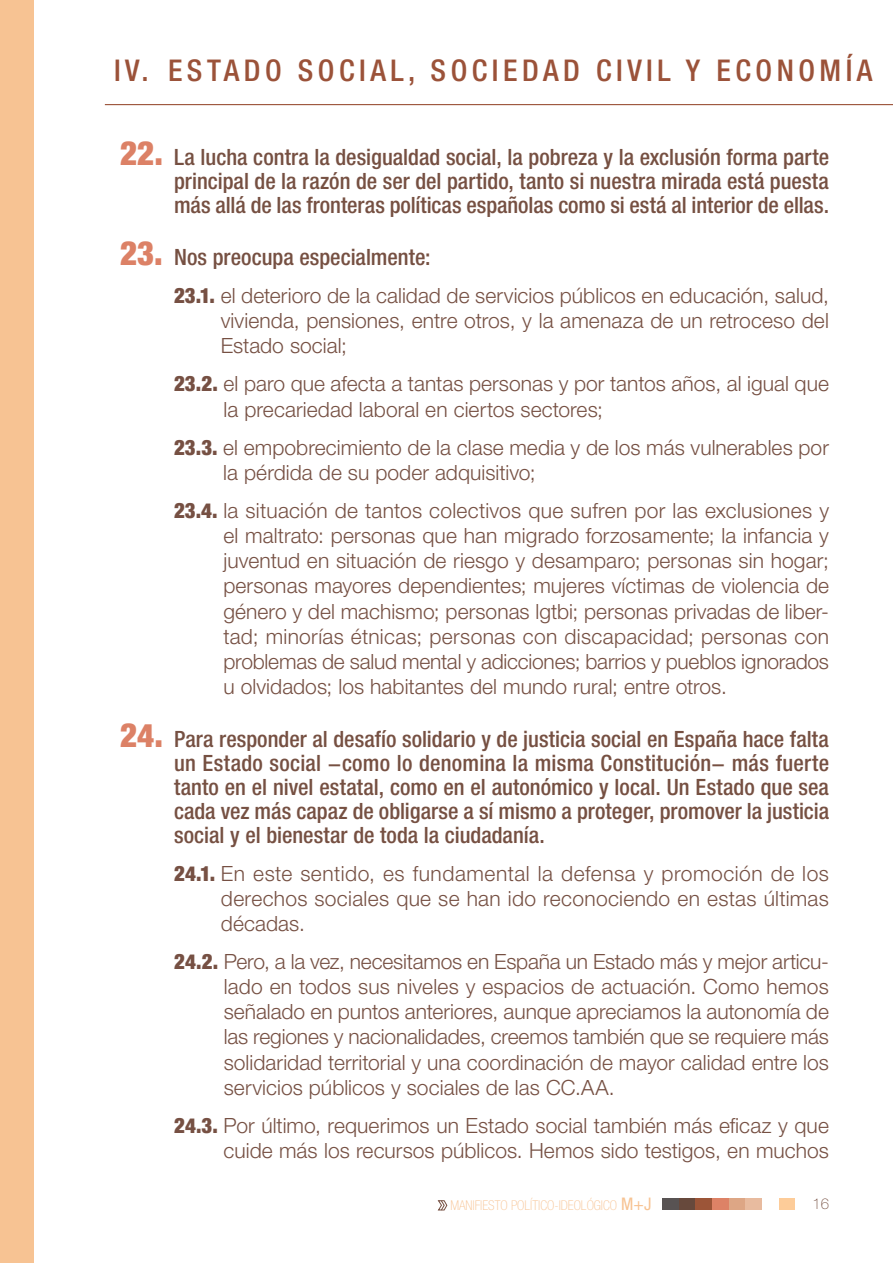
<style>
.page{position:relative;width:893px;height:1263px;background:#fff}
.page>*{position:absolute;margin:0;border:0;box-sizing:border-box;transform-origin:0 0}
.Subtitle{font:500 condensed 30px "Helvetica Neue LT Pro";letter-spacing:.15em;color:#9b5239}
.Sub_Paragraph{font:500 condensed 22.5px/24px "Helvetica Neue LT Pro";color:#765042;text-align:justify}
.Sub_Paragraph-2{font:300 21px/25.2px "Helvetica Neue LT Pro";letter-spacing:.005em;color:#765043;text-align:justify}
.t1{font:100 15px "Helvetica Neue LT Pro";color:#765042}
.t2{font:100 condensed 13.5px "Helvetica Neue LT Pro";color:#f7c393}
.s1{font-family:"Helvetica Neue";font-weight:900;font-size:33px;color:#dc8166}
.s2{font-family:"Helvetica Neue";font-weight:900;font-stretch:condensed}
.s3{font-weight:400;font-size:17.4px}
</style>
<div class="page">
<svg style="left:437px;top:1200px;width:10px;height:11px"></svg>
<div style="left:0;top:0;width:33px;height:1263px;background:#f7c393"></div>
<div style="left:778px;top:1198px;width:17px;height:12px;background:#fdcc99"></div>
<div style="left:745px;top:1198px;width:17px;height:12px;background:#e8bb9f"></div>
<div style="left:728px;top:1198px;width:17px;height:12px;background:#dda685"></div>
<div style="left:712px;top:1198px;width:16px;height:12px;background:#dd8266"></div>
<div style="left:695px;top:1198px;width:17px;height:12px;background:#9c5538"></div>
<div style="left:678px;top:1198px;width:17px;height:12px;background:#67493c"></div>
<div style="left:662px;top:1198px;width:16px;height:12px;background:#585353"></div>
<hr style="left:105px;top:104px;width:788px;height:1px;background:#9b5239">
<p class="Subtitle" style="left:114px;top:52px;width:760px">IV. ESTADO SOCIAL, SOCIEDAD CIVIL Y ECONOMÍA</p>
<p class="Sub_Paragraph" style="left:174px;top:144px;width:657px;text-indent:-54px"><span class="s1">22.</span> La lucha contra la desigualdad social, la pobreza y la exclusión forma parte principal de la razón de ser del partido, tanto si nuestra mirada está puesta más allá de las fronteras políticas españolas como si está al interior de ellas.</p>
<p class="Sub_Paragraph" style="left:120px;top:245px;width:312px"><span class="s1">23.</span> Nos preocupa especialmente:</p>
<p class="Sub_Paragraph-2" style="left:221px;top:283px;width:610px;text-indent:-47px"><span class="s2">23.1.</span> el deterioro de la calidad de servicios públicos en educación, salud, vivienda, pensiones, entre otros, y la amenaza de un retroceso del Estado social;</p>
<p class="Sub_Paragraph-2" style="left:224px;top:371px;width:607px;text-indent:-49px"><span class="s2">23.2.</span> el paro que afecta a tantas personas y por tantos años, al igual que la precariedad laboral en ciertos sectores;</p>
<p class="Sub_Paragraph-2" style="left:223px;top:434px;width:607px;text-indent:-49px"><span class="s2">23.3.</span> el empobrecimiento de la clase media y de los más vulnerables por la pérdida de su poder adquisitivo;</p>
<p class="Sub_Paragraph-2" style="left:223px;top:497px;width:607px;text-indent:-49px"><span class="s2">23.4.</span> la situación de tantos colectivos que sufren por las exclusiones y el maltrato: personas que han migrado forzosamente; la infancia y juventud en situación de riesgo y desamparo; personas sin hogar; personas mayores dependientes; mujeres víctimas de violencia de género y del machismo; personas lgtbi; personas privadas de liber&shy;tad; minorías étnicas; personas con discapacidad; personas con problemas de salud mental y adicciones; barrios y pueblos ignorados u olvidados; los habitantes del mundo rural; entre otros.</p>
<p class="Sub_Paragraph" style="left:174px;top:726px;width:657px;text-indent:-54px"><span class="s1">24.</span> Para responder al desafío solidario y de justicia social en España hace falta un Estado social −como lo denomina la misma Constitución− más fuerte tanto en el nivel estatal, como en el autonómico y local. Un Estado que sea cada vez más capaz de obligarse a sí mismo a proteger, promover la justicia social y el bienestar de toda la ciudadanía.</p>
<p class="Sub_Paragraph-2" style="left:221px;top:860px;width:609px;text-indent:-47px"><span class="s2">24.1.</span> En este sentido, es fundamental la defensa y promoción de los derechos sociales que se han ido reconociendo en estas últimas décadas.</p>
<p class="Sub_Paragraph-2" style="left:224px;top:948px;width:607px;text-indent:-50px"><span class="s2">24.2.</span> Pero, a la vez, necesitamos en España un Estado más y mejor articu&shy;lado en todos sus niveles y espacios de actuación. Como hemos señalado en puntos anteriores, aunque apreciamos la autonomía de las regiones y nacionalidades, creemos también que se requiere más solidaridad territorial y una coordinación de mayor calidad entre los servicios públicos y sociales de las CC.AA.</p>
<p class="Sub_Paragraph-2" style="left:174px;top:1112px;width:656px;text-align:right"><span class="s2">24.3.</span> Por último, requerimos un Estado social también más eficaz y que cuide más los recursos públicos. Hemos sido testigos, en muchos</p>
<p class="t2" style="left:450px;top:1198px;width:203px">MANIFIESTO POLÍTICO-IDEOLÓGICO <span class="s3">M+J</span></p>
<p class="t1" style="left:812px;top:1195px;width:18px">16</p>
</div>
